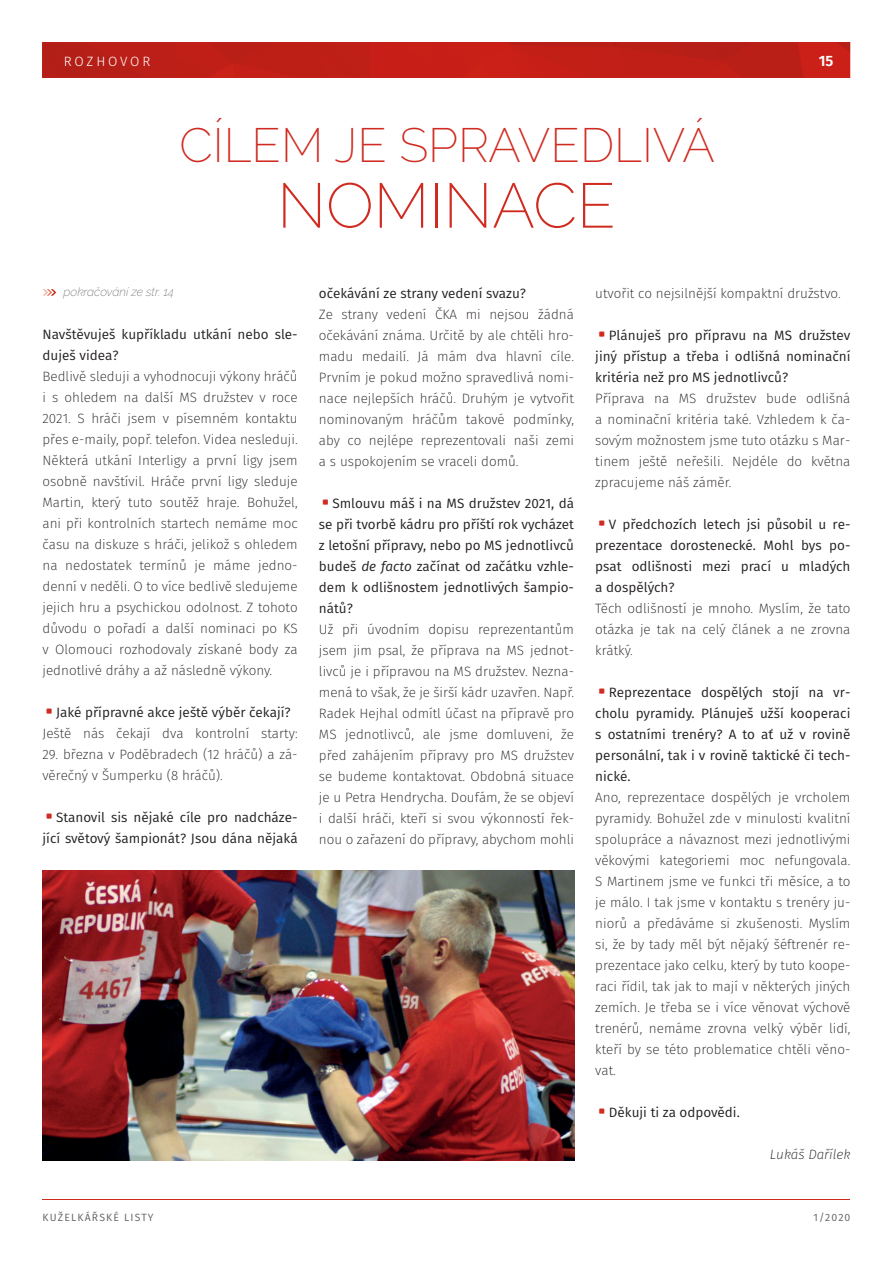
<style>
.page{position:relative;width:893px;height:1263px;background:#fff}
.page>*{position:absolute;margin:0;border:0;box-sizing:border-box;transform-origin:0 0}
.t1{font:200 63px "Raleway";color:#d02b20}
.t2{font:200 48px "Raleway";color:#d02b20}
.t3{font:600 15px "Fira Sans";color:#fff}
.t4{font:200 13.5px/21px "Fira Sans";color:#231f20;text-align:justify}
.t5{font:13.5px/21px "Fira Sans";color:#231f20;text-align:justify}
.t6{font:italic 200 13.5px "Fira Sans";color:#231f20}
.t7{font:300 13.5px "Fira Sans";letter-spacing:.2em;color:#fff}
.t8{font:italic 200 12px "Raleway";color:#656666}
.t9{font:10.5px "Fira Sans";letter-spacing:.11em;color:#636366}
.s1{font-style:italic}
</style>
<div class="page">
<div style="left:43px;top:43px;width:807px;height:35px;background:#ca2017"></div>
<svg style="left:837px;top:43px;width:13px;height:8px"></svg>
<svg style="left:43px;top:43px;width:760px;height:35px"></svg>
<hr style="left:43px;top:1199px;width:807px;height:1px;background:#d02b20">
<svg style="left:43px;top:289px;width:13px;height:7px"></svg>
<img style="left:43px;top:870px;width:531px;height:291px">
<p class="t7" style="left:64px;top:52px;width:88px">ROZHOVOR</p>
<h2 class="t2" style="left:180px;top:117px;width:537px">CÍLEM JE SPRAVEDLIVÁ</h2>
<h1 class="t1" style="left:277px;top:169px;width:340px">NOMINACE</h1>
<p class="t3" style="left:819px;top:49px;width:16px">15</p>
<p class="t8" style="left:64px;top:284px;width:112px">pokračování ze str. 14</p>
<p class="t5" style="left:43px;top:323px;width:257px">Navštěvuješ kupříkladu utkání nebo sle&shy;duješ videa?</p>
<p class="t4" style="left:43px;top:366px;width:257px">Bedlivě sleduji a vyhodnocuji výkony hráčů i s ohledem na další MS družstev v roce 2021. S hráči jsem v písemném kontaktu přes e-maily, popř. telefon. Videa nesleduji.<br>Některá utkání Interligy a první ligy jsem osobně navštívil. Hráče první ligy sleduje Martin, který tuto soutěž hraje. Bohužel, ani při kontrolních startech nemáme moc času na diskuze s hráči, jelikož s ohledem na nedostatek termínů je máme jedno&shy;denní v neděli. O to více bedlivě sledujeme jejich hru a psychickou odolnost. Z tohoto důvodu o pořadí a další nominaci po KS v Olomouci rozhodovaly získané body za jednotlivé dráhy a až následně výkony.</p>
<p class="t5" style="left:56px;top:702px;width:236px">Jaké přípravné akce ještě výběr čekají?</p>
<p class="t4" style="left:43px;top:723px;width:257px">Ještě nás čekají dva kontrolní starty:</p>
<p class="t4" style="left:43px;top:744px;width:257px">29. března v Poděbradech (12 hráčů) a zá&shy;věrečný v Šumperku (8 hráčů).</p>
<p class="t5" style="left:43px;top:807px;width:257px;text-align:right">Stanovil sis nějaké cíle pro nadcháze&shy;jící světový šampionát? Jsou dána nějaká</p>
<p class="t5" style="left:319px;top:282px;width:209px">očekávání ze strany vedení svazu?</p>
<p class="t4" style="left:319px;top:303px;width:257px">Ze strany vedení ČKA mi nejsou žádná očekávání známa. Určitě by ale chtěli hro&shy;madu medailí. Já mám dva hlavní cíle.<br>Prvním je pokud možno spravedlivá nomi&shy;nace nejlepších hráčů. Druhým je vytvořit nominovaným hráčům takové podmínky, aby co nejlépe reprezentovali naši zemi a s uspokojením se vraceli domů.</p>
<p class="t5" style="left:319px;top:492px;width:257px;text-indent:14px">Smlouvu máš i na MS družstev 2021, dá se při tvorbě kádru pro příští rok vycházet z letošní přípravy, nebo po MS jednotlivců budeš <span class="s1">de facto</span> začínat od začátku vzhle&shy;dem k odlišnostem jednotlivých šampio&shy;nátů?</p>
<p class="t4" style="left:319px;top:618px;width:257px">Už při úvodním dopisu reprezentantům jsem jim psal, že příprava na MS jednot&shy;livců je i přípravou na MS družstev. Nezna&shy;mená to však, že je širší kádr uzavřen. Např.<br>Radek Hejhal odmítl účast na přípravě pro MS jednotlivců, ale jsme domluveni, že před zahájením přípravy pro MS družstev se budeme kontaktovat. Obdobná situace je u Petra Hendrycha. Doufám, že se objeví i další hráči, kteří si svou výkonností řek&shy;nou o zařazení do přípravy, abychom mohli</p>
<p class="t4" style="left:595px;top:283px;width:247px">utvořit co nejsilnější kompaktní družstvo.</p>
<p class="t5" style="left:595px;top:324px;width:257px;text-indent:14px">Plánuješ pro přípravu na MS družstev jiný přístup a třeba i odlišná nominační kritéria než pro MS jednotlivců?</p>
<p class="t4" style="left:595px;top:388px;width:257px">Příprava na MS družstev bude odlišná a nominační kritéria také. Vzhledem k ča&shy;sovým možnostem jsme tuto otázku s Mar&shy;tinem ještě neřešili. Nejdéle do května zpracujeme náš záměr.</p>
<p class="t5" style="left:595px;top:513px;width:257px;text-indent:14px">V předchozích letech jsi působil u re&shy;prezentace dorostenecké. Mohl bys po&shy;psat odlišnosti mezi prací u mladých a dospělých?</p>
<p class="t4" style="left:595px;top:598px;width:257px">Těch odlišností je mnoho. Myslím, že tato otázka je tak na celý článek a ne zrovna krátký.</p>
<p class="t5" style="left:595px;top:681px;width:257px;text-indent:14px">Reprezentace dospělých stojí na vr&shy;cholu pyramidy. Plánuješ užší kooperaci s ostatními trenéry? A to ať už v rovině personální, tak i v rovině taktické či tech&shy;nické.</p>
<p class="t4" style="left:595px;top:787px;width:257px">Ano, reprezentace dospělých je vrcholem pyramidy. Bohužel zde v minulosti kvalitní spolupráce a návaznost mezi jednotlivými věkovými kategoriemi moc nefungovala.<br>S Martinem jsme ve funkci tři měsíce, a to je málo. I tak jsme v kontaktu s trenéry ju&shy;niorů a předáváme si zkušenosti. Myslím si, že by tady měl být nějaký šéftrenér re&shy;prezentace jako celku, který by tuto koope&shy;raci řídil, tak jak to mají v některých jiných zemích. Je třeba se i více věnovat výchově trenérů, nemáme zrovna velký výběr lidí, kteří by se této problematice chtěli věno&shy;vat.</p>
<p class="t5" style="left:609px;top:1101px;width:133px">Děkuji ti za odpovědi.</p>
<p class="t6" style="left:770px;top:1145px;width:82px">Lukáš Dařílek</p>
<p class="t9" style="left:43px;top:1209px;width:113px">KUŽELKÁŘSKÉ LISTY</p>
<p class="t9" style="left:814px;top:1209px;width:38px">1/2020</p>
</div>
